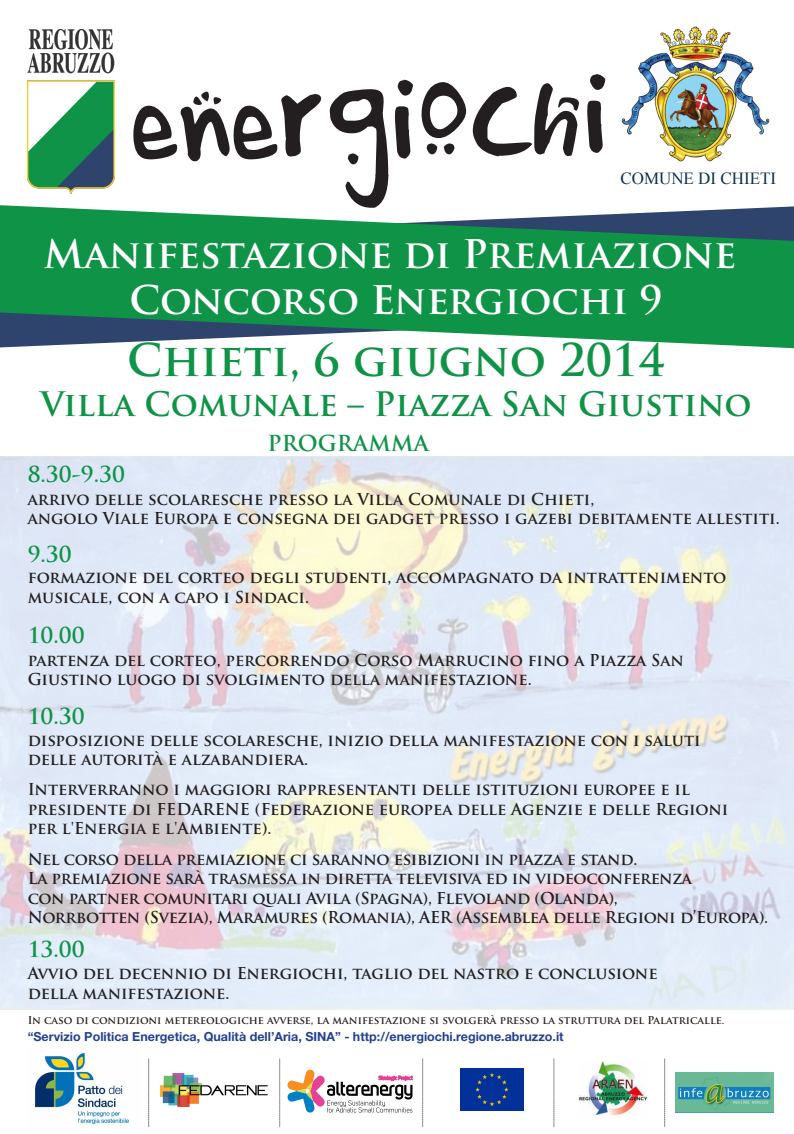
<style>
.page{position:relative;width:794px;height:1134px;background:#fff}
.page>*{position:absolute;margin:0;border:0;box-sizing:border-box;transform-origin:0 0}
.t1{font:700 43.96px "Trajan Pro";color:#0e9347}
.t2{font:700 38.48px/46.2px "Trajan Pro";color:#fff;text-align:center}
.t3{font:700 32.88px "Trajan Pro";color:#0e9347}
.t4{font:700 21.52px "Trajan Pro";color:#0e9347}
.t5{font:17px "Times New Roman";color:#0f2e4f}
.t6{font:700 16px/19.3px "Trajan Pro";letter-spacing:-.01em;color:#231f20}
.t7{font:700 12.52px "Helvetica Neue LT Std";color:#234191}
.t8{font:700 10.52px "Trajan Pro";color:#231f20}
</style>
<div class="page">
<svg style="left:0;top:205px;width:794px;height:143px;fill:#0e9347"></svg>
<img style="left:28px;top:29px;width:86px;height:165px">
<img style="left:621px;top:26px;width:149px;height:136px">
<img style="left:0;top:457px;width:794px;height:553px">
<img style="left:35px;top:1052px;width:95px;height:73px">
<img style="left:160px;top:1073px;width:108px;height:33px">
<img style="left:460px;top:1069px;width:63px;height:42px">
<img style="left:579px;top:1062px;width:68px;height:54px">
<svg style="left:148px;top:1058px;width:1px;height:70px"></svg>
<svg style="left:422px;top:1058px;width:1px;height:70px"></svg>
<svg style="left:553px;top:1058px;width:1px;height:69px"></svg>
<svg style="left:664px;top:1058px;width:1px;height:70px"></svg>
<img style="left:676px;top:1072px;width:97px;height:41px">
<svg style="left:279px;top:1058px;width:133px;height:70px"></svg>
<svg style="left:394px;top:80px;width:19px;height:79px"></svg>
<svg style="left:587px;top:74px;width:18px;height:79px"></svg>
<svg style="left:133px;top:92px;width:189px;height:70px"></svg>
<svg style="left:330px;top:89px;width:58px;height:119px"></svg>
<svg style="left:421px;top:82px;width:45px;height:72px"></svg>
<svg style="left:473px;top:83px;width:106px;height:73px"></svg>
<p class="t5" style="left:620px;top:167px;width:157px">COMUNE DI CHIETI</p>
<h2 class="t2" style="left:44px;top:231px;width:694px">Manifestazione di Premiazione<br>Concorso Energiochi 9</h2>
<h1 class="t1" style="left:127px;top:333px;width:539px">Chieti, 6 giugno 2014</h1>
<h3 class="t3" style="left:40px;top:383px;width:713px">Villa Comunale – Piazza San Giustino</h3>
<h3 class="t4" style="left:268px;top:430px;width:163px">PROGRAMMA</h3>
<h3 class="t4" style="left:28px;top:461px;width:99px">8.30-9.30</h3>
<p class="t6" style="left:28px;top:490px;width:753px">arrivo delle scolaresche presso la Villa Comunale di Chieti,<br>angolo Viale Europa e consegna dei gadget presso i gazebi debitamente allestiti.</p>
<h3 class="t4" style="left:28px;top:541px;width:46px">9.30</h3>
<p class="t6" style="left:28px;top:568px;width:700px">formazione del corteo degli studenti, accompagnato da intrattenimento musicale, con a capo i Sindaci.</p>
<h3 class="t4" style="left:28px;top:622px;width:58px">10.00</h3>
<p class="t6" style="left:28px;top:650px;width:658px">partenza del corteo, percorrendo Corso Marrucino fino a Piazza San<br>Giustino luogo di svolgimento della manifestazione.</p>
<h3 class="t4" style="left:28px;top:702px;width:58px">10.30</h3>
<p class="t6" style="left:28px;top:731px;width:674px">disposizione delle scolaresche, inizio della manifestazione con i saluti delle autorità e alzabandiera.</p>
<p class="t6" style="left:28px;top:780px;width:702px">Interverranno i maggiori rappresentanti delle istituzioni europee e il presidente di FEDARENE (Federazione europea delle Agenzie e delle Regioni per l'Energia e l'Ambiente).</p>
<p class="t6" style="left:28px;top:850px;width:742px">Nel corso della premiazione ci saranno esibizioni in piazza e stand.<br>La premiazione sarà trasmessa in diretta televisiva ed in videoconferenza<br>con partner comunitari quali Avila (Spagna), Flevoland (Olanda),<br>Norrbotten (Svezia), Maramures (Romania), AER (Assemblea delle Regioni d’Europa).</p>
<h3 class="t4" style="left:28px;top:936px;width:58px">13.00</h3>
<p class="t6" style="left:28px;top:964px;width:631px">Avvio del decennio di Energiochi, taglio del nastro e conclusione della manifestazione.</p>
<p class="t8" style="left:28px;top:1014px;width:698px">In caso di condizioni metereologiche avverse, la manifestazione si svolgerà presso la struttura del Palatricalle.</p>
<p class="t7" style="left:28px;top:1029px;width:537px">“Servizio Politica Energetica, Qualità dell’Aria, SINA” - http://energiochi.regione.abruzzo.it</p>
</div>
